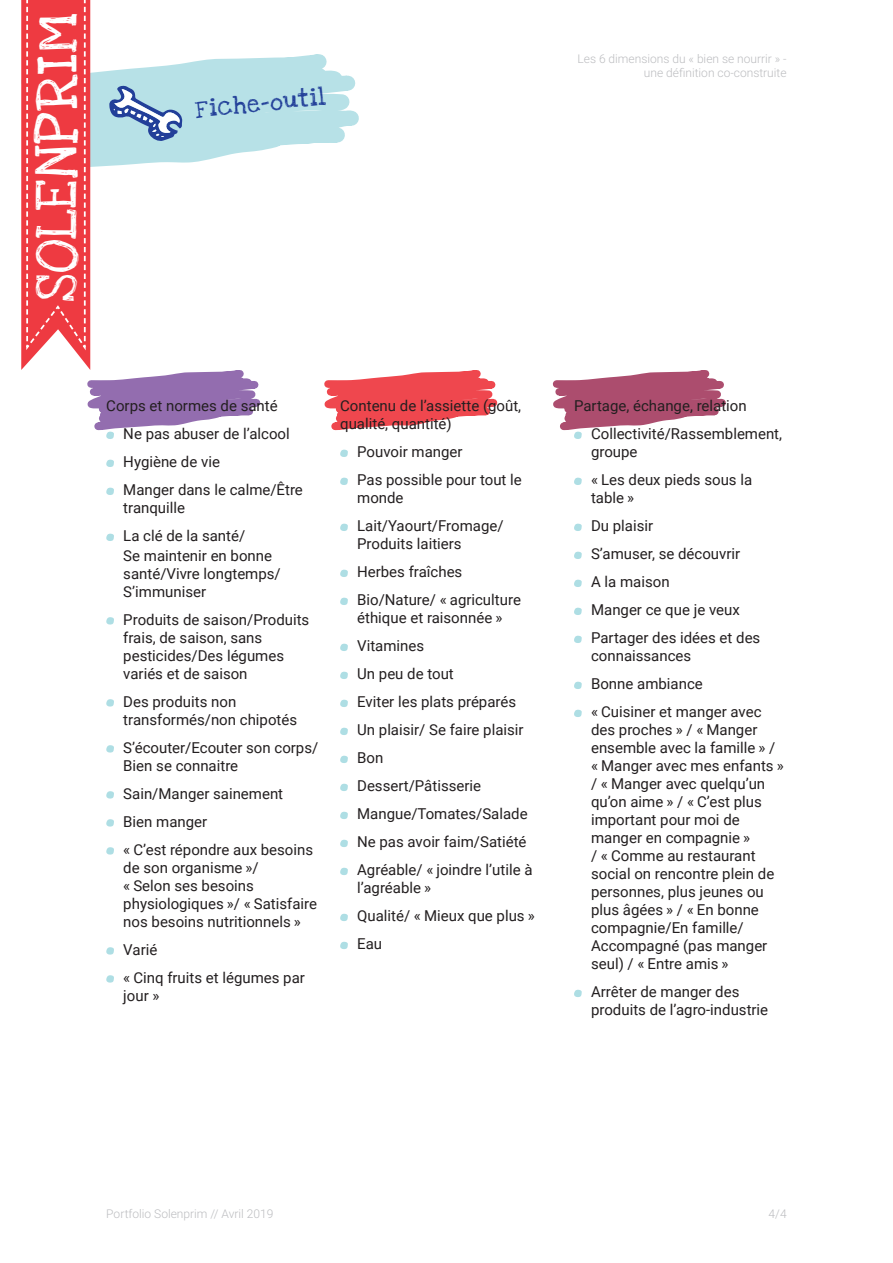
<style>
.page{position:relative;width:893px;height:1263px;background:#fff}
.page>*{position:absolute;margin:0;border:0;box-sizing:border-box;transform-origin:0 0}
.Titre_H2{font:43.2px "Love Ya Like A Sister";letter-spacing:.02em;color:#fff}
.Titre_h1{font:18px "Love Ya Like A Sister";color:#223f99}
.Manuscrit{font:15px/18px "Roboto";color:#231f20}
.t1{font:300 12px/14.4px "Roboto";color:#bcbdc0;text-align:right}
</style>
<div class="page">
<svg style="left:106px;top:460px;width:8px;height:7px"></svg>
<svg style="left:106px;top:488px;width:8px;height:7px"></svg>
<svg style="left:106px;top:534px;width:8px;height:7px"></svg>
<svg style="left:106px;top:617px;width:8px;height:8px"></svg>
<svg style="left:106px;top:699px;width:8px;height:8px"></svg>
<svg style="left:106px;top:745px;width:8px;height:8px"></svg>
<svg style="left:106px;top:791px;width:8px;height:8px"></svg>
<svg style="left:106px;top:819px;width:8px;height:8px"></svg>
<svg style="left:106px;top:847px;width:8px;height:8px"></svg>
<svg style="left:106px;top:947px;width:8px;height:8px"></svg>
<svg style="left:106px;top:975px;width:8px;height:8px"></svg>
<svg style="left:340px;top:450px;width:8px;height:7px"></svg>
<svg style="left:340px;top:478px;width:8px;height:7px"></svg>
<svg style="left:340px;top:524px;width:8px;height:7px"></svg>
<svg style="left:340px;top:570px;width:8px;height:7px"></svg>
<svg style="left:340px;top:598px;width:8px;height:7px"></svg>
<svg style="left:340px;top:644px;width:8px;height:7px"></svg>
<svg style="left:340px;top:672px;width:8px;height:7px"></svg>
<svg style="left:340px;top:700px;width:8px;height:7px"></svg>
<svg style="left:340px;top:728px;width:8px;height:7px"></svg>
<svg style="left:340px;top:756px;width:8px;height:7px"></svg>
<svg style="left:340px;top:784px;width:8px;height:7px"></svg>
<svg style="left:340px;top:812px;width:8px;height:7px"></svg>
<svg style="left:340px;top:840px;width:8px;height:7px"></svg>
<svg style="left:340px;top:868px;width:8px;height:7px"></svg>
<svg style="left:340px;top:914px;width:8px;height:7px"></svg>
<svg style="left:340px;top:942px;width:8px;height:7px"></svg>
<svg style="left:574px;top:478px;width:8px;height:7px"></svg>
<svg style="left:574px;top:524px;width:8px;height:7px"></svg>
<svg style="left:574px;top:552px;width:8px;height:7px"></svg>
<svg style="left:574px;top:580px;width:8px;height:7px"></svg>
<svg style="left:574px;top:608px;width:8px;height:7px"></svg>
<svg style="left:574px;top:636px;width:8px;height:7px"></svg>
<svg style="left:574px;top:682px;width:8px;height:7px"></svg>
<svg style="left:574px;top:710px;width:8px;height:7px"></svg>
<svg style="left:574px;top:990px;width:8px;height:7px"></svg>
<svg style="left:21px;top:0;width:705px;height:439px"></svg>
<p class="Titre_H2" style="left:21px;top:302px;width:290px;rotate:-90deg">SOLENPRIM</p>
<p class="Titre_h1" style="left:194px;top:95px;width:132px;rotate:-6deg">F iche-outil</p>
<p class="Manuscrit" style="left:106px;top:396px;width:173px">Corps et normes de santé</p>
<p class="Manuscrit" style="left:123px;top:424px;width:168px">Ne pas abuser de l’alcool</p>
<p class="Manuscrit" style="left:123px;top:452px;width:98px">Hygiène de vie</p>
<p class="Manuscrit" style="left:123px;top:480px;width:181px">Manger dans le calme/Être tranquille</p>
<p class="Manuscrit" style="left:123px;top:525px;width:150px;line-height:19.5px">La clé de la santé/<br>Se maintenir en bonne</p>
<p class="Manuscrit" style="left:123px;top:564px;width:159px">santé/Vivre longtemps/<br>S’immuniser</p>
<p class="Manuscrit" style="left:123px;top:610px;width:188px">Produits de saison/Produits frais, de saison, sans pesticides/Des légumes variés et de saison</p>
<p class="Manuscrit" style="left:123px;top:692px;width:175px">Des produits non transformés/non chipotés</p>
<p class="Manuscrit" style="left:123px;top:738px;width:196px">S’écouter/Ecouter son corps/<br>Bien se connaitre</p>
<p class="Manuscrit" style="left:123px;top:784px;width:161px">Sain/Manger sainement</p>
<p class="Manuscrit" style="left:123px;top:812px;width:85px">Bien manger</p>
<p class="Manuscrit" style="left:123px;top:840px;width:195px">« C’est répondre aux besoins de son organisme »/<br>« Selon ses besoins physiologiques »/ « Satisfaire nos besoins nutritionnels »</p>
<p class="Manuscrit" style="left:123px;top:940px;width:36px">Varié</p>
<p class="Manuscrit" style="left:123px;top:968px;width:183px">« Cinq fruits et légumes par jour »</p>
<p class="Manuscrit" style="left:340px;top:396px;width:183px">Contenu de l’assiette (goût, qualité, quantité)</p>
<p class="Manuscrit" style="left:357px;top:442px;width:107px">Pouvoir manger</p>
<p class="Manuscrit" style="left:357px;top:470px;width:166px">Pas possible pour tout le monde</p>
<p class="Manuscrit" style="left:357px;top:516px;width:148px">Lait/Yaourt/Fromage/<br>Produits laitiers</p>
<p class="Manuscrit" style="left:357px;top:562px;width:107px">Herbes fraîches</p>
<p class="Manuscrit" style="left:357px;top:590px;width:165px">Bio/Nature/ « agriculture éthique et raisonnée »</p>
<p class="Manuscrit" style="left:357px;top:636px;width:68px">Vitamines</p>
<p class="Manuscrit" style="left:357px;top:664px;width:98px">Un peu de tout</p>
<p class="Manuscrit" style="left:357px;top:692px;width:160px">Eviter les plats préparés</p>
<p class="Manuscrit" style="left:357px;top:720px;width:168px">Un plaisir/ Se faire plaisir</p>
<p class="Manuscrit" style="left:357px;top:748px;width:28px">Bon</p>
<p class="Manuscrit" style="left:357px;top:776px;width:125px">Dessert/Pâtisserie</p>
<p class="Manuscrit" style="left:357px;top:804px;width:172px">Mangue/Tomates/Salade</p>
<p class="Manuscrit" style="left:357px;top:832px;width:171px">Ne pas avoir faim/Satiété</p>
<p class="Manuscrit" style="left:357px;top:860px;width:177px">Agréable/ « joindre l’utile à l’agréable »</p>
<p class="Manuscrit" style="left:357px;top:906px;width:179px">Qualité/ « Mieux que plus »</p>
<p class="Manuscrit" style="left:357px;top:934px;width:26px">Eau</p>
<p class="t1" style="left:577px;top:51px;width:211px">Les 6 dimensions du « bien se nourrir » - une définition co-construite</p>
<p class="Manuscrit" style="left:574px;top:396px;width:174px">Partage, échange, relation</p>
<p class="Manuscrit" style="left:591px;top:424px;width:193px">Collectivité/Rassemblement, groupe</p>
<p class="Manuscrit" style="left:591px;top:470px;width:163px">« Les deux pieds sous la table »</p>
<p class="Manuscrit" style="left:591px;top:516px;width:64px">Du plaisir</p>
<p class="Manuscrit" style="left:591px;top:544px;width:151px">S’amuser, se découvrir</p>
<p class="Manuscrit" style="left:591px;top:572px;width:80px">A la maison</p>
<p class="Manuscrit" style="left:591px;top:600px;width:150px">Manger ce que je veux</p>
<p class="Manuscrit" style="left:591px;top:628px;width:171px">Partager des idées et des connaissances</p>
<p class="Manuscrit" style="left:591px;top:674px;width:113px">Bonne ambiance</p>
<p class="Manuscrit" style="left:591px;top:702px;width:194px">« Cuisiner et manger avec des proches » / « Manger ensemble avec la famille » / « Manger avec mes enfants » / « Manger avec quelqu’un qu’on aime » / « C’est plus important pour moi de manger en compagnie »<br>/ « Comme au restaurant social on rencontre plein de personnes, plus jeunes ou plus âgées » / « En bonne compagnie/En famille/<br>Accompagné (pas manger seul) / « Entre amis »</p>
<p class="Manuscrit" style="left:591px;top:982px;width:179px">Arrêter de manger des produits de l’agro-industrie</p>
<p class="t1" style="left:106px;top:1206px;width:169px">Portfolio Solenprim // Avril 2019</p>
<p class="t1" style="left:769px;top:1206px;width:20px">4/4</p>
</div>
